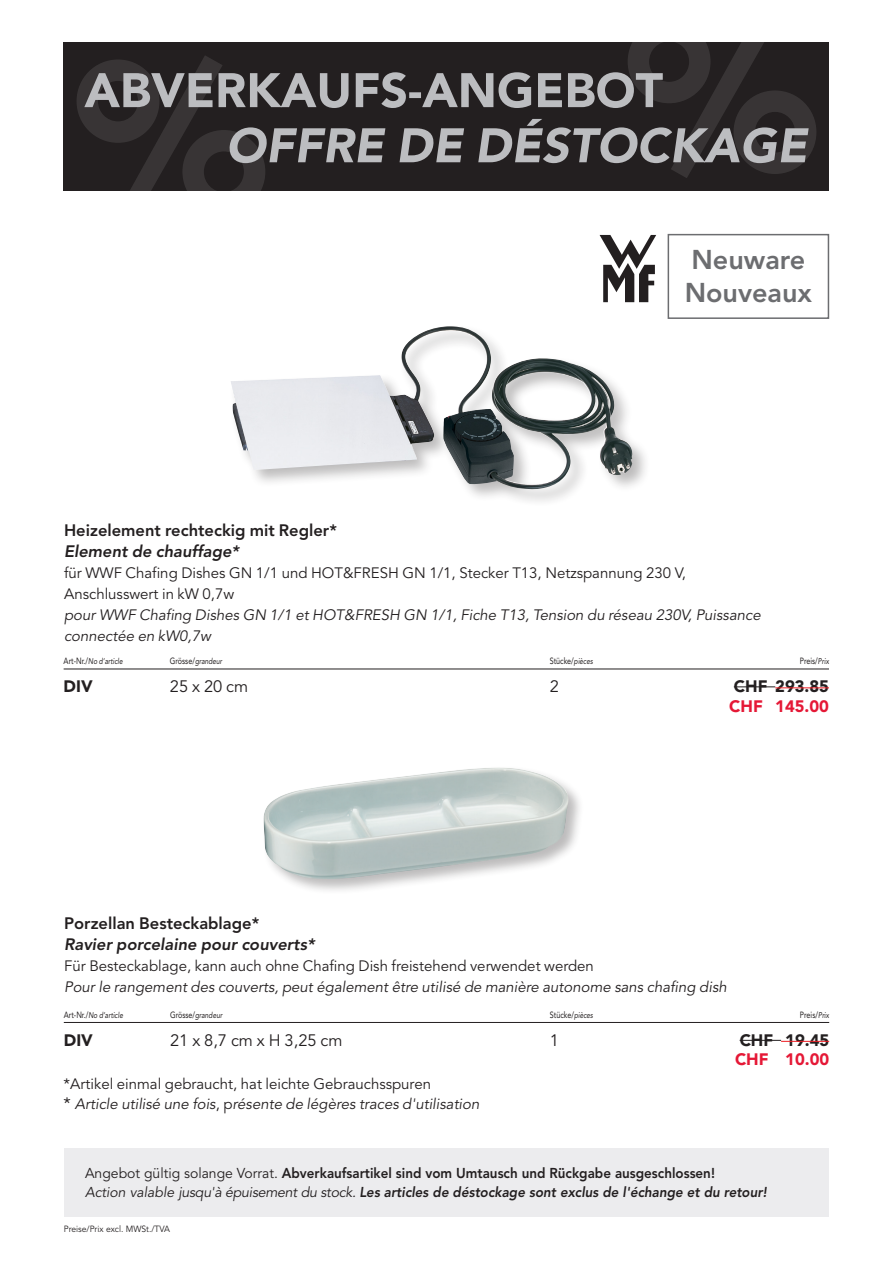
<style>
.page{position:relative;width:893px;height:1263px;background:#fff}
.page>*{position:absolute;margin:0;border:0;box-sizing:border-box;transform-origin:0 0}
.Abverkauf_Produktname{font:800 27px "Avenir LT Std";color:#6c6d70}
.Av-Produktname{font:800 16.5px "Avenir LT Std";color:#231f20}
.Av-Produktname-2{font:italic 800 16.5px "Avenir LT Std";color:#231f20}
.Abverkauf_Produktbeschrieb{font:16.5px "Avenir LT Std";color:#231f20}
.Abverkauf_Produktbeschrieb-2{font:900 16.5px "Avenir LT Std";color:#231f20}
.Abverkauf_Produktbeschrieb-3{font:900 16.5px "Avenir LT Std";color:#e51836}
.Av-Produktname-3{font:italic 15px "Avenir LT Std";color:#231f20}
.Av-Produktname-4{font:15px "Avenir LT Std";color:#231f20}
.Abverkauf_Produktbeschrieb-4{font:italic 15px/19.5px "Avenir LT Std";color:#231f20}
.t1{font:800 14.25px/19.5px "Avenir LT Std";color:#231f20;scale:.94 1}
.Abverkauf_Tabellenkopf{font:9px "Avenir LT Std";color:#231f20;scale:.8 1}
.t2{font:9px "Avenir LT Std";color:#231f20;scale:.95 1}
.Abverkauf_Tabellenkopf-2{font:italic 8.25px "Avenir LT Std";color:#231f20;scale:.8 1}
.s1{font-style:normal;font-size:9px}
.s2{font-style:italic;font-size:8.25px}
.s3{font-style:normal}
.s4{font-style:normal;font-size:16.5px}
.s5{font-weight:400}
.s6{font-weight:400;font-style:italic}
.s7{font-style:italic}
</style>
<div class="page">
<div style="left:64px;top:43px;width:765px;height:148px;background:#231f20"></div>
<svg style="left:77px;top:42px;width:739px;height:149px"></svg>
<div style="left:64px;top:1148px;width:765px;height:68px;background:#ececee"></div>
<div style="left:668px;top:234px;width:161px;height:85px;border:2px solid #6c6d70"></div>
<hr style="left:64px;top:1022px;width:765px;height:1px;background:#231f20">
<hr style="left:740px;top:1040px;width:41px;height:1px;background:#231f20">
<hr style="left:781px;top:1041px;width:48px;height:1px;background:#ee1d23">
<hr style="left:64px;top:669px;width:765px;height:1px;background:#231f20">
<hr style="left:734px;top:686px;width:41px;height:1px;background:#231f20">
<hr style="left:775px;top:687px;width:54px;height:1px;background:#ee1d23">
<svg style="left:600px;top:235px;width:56px;height:67px"></svg>
<div style="left:229px;top:323px;width:421px;height:185px;background:#231f20;opacity:.3"></div>
<img style="left:230px;top:330px;width:402px;height:160px">
<div style="left:261px;top:765px;width:323px;height:130px;background:#231f20;opacity:.3"></div>
<img style="left:263px;top:767px;width:306px;height:112px">
<p class="Abverkauf_Produktname" style="left:691px;top:243px;width:115px">Neuware</p>
<p class="Abverkauf_Produktname" style="left:685px;top:276px;width:129px">Nouveaux</p>
<p class="Av-Produktname" style="left:64px;top:521px;width:274px">Heizelement rechteckig mit Regler*</p>
<p class="Av-Produktname-2" style="left:64px;top:542px;width:177px">Element de chauffage*</p>
<p class="Av-Produktname-4" style="left:64px;top:564px;width:623px">für WWF Chafing Dishes GN 1/1 und HOT&amp;FRESH GN 1/1, Stecker T13, Netzspannung 230 V,</p>
<p class="Av-Produktname-4" style="left:64px;top:585px;width:172px">Anschlusswert in kW 0,7w</p>
<p class="Av-Produktname-3" style="left:64px;top:606px;width:698px">pour WWF Chafing Dishes GN 1/1 et HOT&amp;FRESH GN 1/1, Fiche T13, Tension du réseau 230V, Puissance</p>
<p class="Av-Produktname-3" style="left:64px;top:627px;width:148px">connectée en kW0,7w</p>
<p class="Abverkauf_Tabellenkopf-2" style="left:64px;top:657px;width:76px"><span class="s1">Art-Nr./</span>No d’article</p>
<p class="Abverkauf_Tabellenkopf-2" style="left:170px;top:657px;width:67px"><span class="s1">Grösse/</span>grandeur</p>
<p class="Abverkauf_Tabellenkopf" style="left:550px;top:656px;width:56px">Stücke/<span class="s2">pièces</span></p>
<p class="Abverkauf_Tabellenkopf" style="left:800px;top:656px;width:38px">Preis/<span class="s2">Prix</span></p>
<p class="Abverkauf_Produktbeschrieb-2" style="left:64px;top:677px;width:31px">DIV</p>
<p class="Abverkauf_Produktbeschrieb" style="left:170px;top:677px;width:80px">25 x 20 cm</p>
<p class="Abverkauf_Produktbeschrieb" style="left:550px;top:677px;width:11px">2</p>
<p class="Abverkauf_Produktbeschrieb-2" style="left:734px;top:677px;width:97px">CHF 293.85</p>
<p class="Abverkauf_Produktbeschrieb-3" style="left:729px;top:696px;width:101px">CHF 145.00</p>
<p class="Av-Produktname" style="left:64px;top:913px;width:197px">Porzellan Besteckablage*</p>
<p class="Av-Produktname-2" style="left:64px;top:934px;width:252px">Ravier porcelaine pour couverts*</p>
<p class="Av-Produktname-4" style="left:64px;top:957px;width:531px">Für Besteckablage, kann auch ohne Chafing Dish freistehend verwendet werden</p>
<p class="Av-Produktname-3" style="left:64px;top:978px;width:664px">Pour le rangement des couverts, peut également être utilisé de manière autonome sans chafing dish</p>
<p class="Abverkauf_Tabellenkopf-2" style="left:64px;top:1010px;width:76px"><span class="s1">Art-Nr./</span>No d’article</p>
<p class="Abverkauf_Tabellenkopf-2" style="left:170px;top:1010px;width:67px"><span class="s1">Grösse/</span>grandeur</p>
<p class="Abverkauf_Tabellenkopf" style="left:550px;top:1009px;width:56px">Stücke/<span class="s2">pièces</span></p>
<p class="Abverkauf_Tabellenkopf" style="left:800px;top:1009px;width:38px">Preis/<span class="s2">Prix</span></p>
<p class="Abverkauf_Produktbeschrieb-2" style="left:64px;top:1030px;width:31px">DIV</p>
<p class="Abverkauf_Produktbeschrieb" style="left:170px;top:1031px;width:174px">21 x 8,7 cm x H 3,25 cm</p>
<p class="Abverkauf_Produktbeschrieb" style="left:550px;top:1031px;width:11px">1</p>
<p class="Abverkauf_Produktbeschrieb-2" style="left:740px;top:1030px;width:91px">CHF 19.45</p>
<p class="Abverkauf_Produktbeschrieb-3" style="left:735px;top:1049px;width:96px">CHF 10.00</p>
<p class="Abverkauf_Produktbeschrieb-4" style="left:64px;top:1075px;width:417px"><span class="s3">*Artikel einmal gebraucht, hat leichte Gebrauchsspuren<br></span><span class="s4">*</span> Article utilisé une fois<span class="s3">, p</span>résente de légères traces d'utilisation</p>
<p class="t1" style="left:85px;top:1163px;width:727px"><span class="s5">Angebot gültig solange Vorrat.</span> Abverkaufsartikel sind vom Umtausch und Rückgabe ausgeschlossen!<br><span class="s6">Action valable jusqu'à épuisement du stock.</span> <span class="s7">Les articles de déstockage sont exclus de l'échange et du retour!</span></p>
<p class="t2" style="left:64px;top:1223px;width:113px">Preise/Prix excl. MWSt./TVA</p>
</div>
